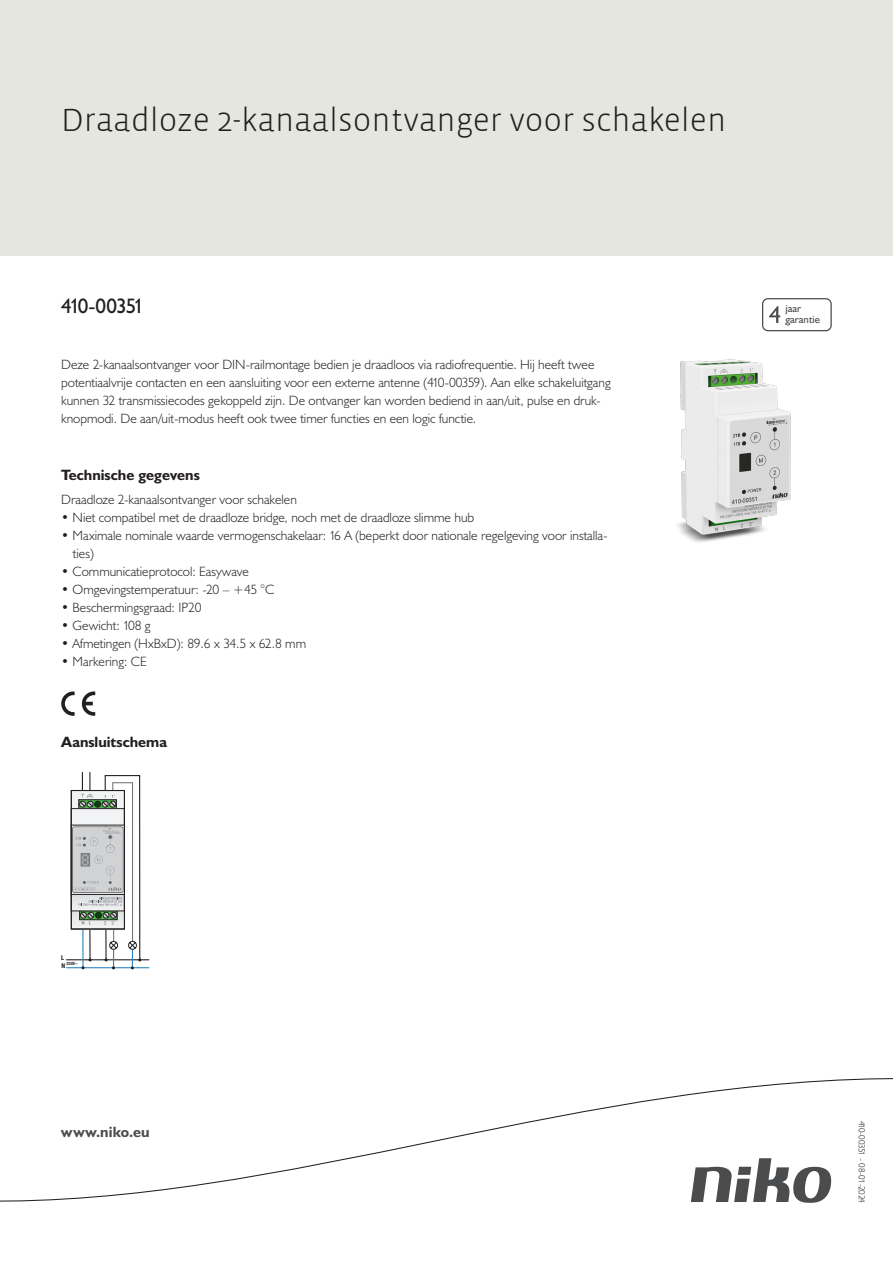
<style>
.page{position:relative;width:893px;height:1263px;background:#fff}
.page>*{position:absolute;margin:0;border:0;box-sizing:border-box;transform-origin:0 0}
.Title_datasheets{font:300 33px "Vista Sans";color:#231f20}
.Article_number{font:21px "Humanist 521 BT";letter-spacing:-.08em;color:#231f20}
.Titles_parts{font:700 15px "Humanist 521 BT";color:#231f20}
.titel_afbeelding{font:700 15px "Humanist 521 BT";letter-spacing:.005em;color:#4b4c4d}
.Platte_tekst_CAB{font:300 13.5px/18px "Humanist 521 BT";color:#231f20}
.USP_Bullets{font:300 13.5px/18px "Humanist 521 BT";color:#231f20}
.t1{font:10.8px/10.8px "Humanist 521 BT";color:#4b4c4d}
.Revision{font:300 9px "Humanist 521 BT";letter-spacing:-.07em;color:#231f20}
.t2{font:700 condensed 6.6px/7.9px "Helvetica Neue LT Pro";color:#231f20}
.t3{font:700 condensed 4.35px "Helvetica Neue LT Pro";color:#231f20}
</style>
<div class="page">
<div style="left:0;top:0;width:893px;height:255px;background:#e6e6e0"></div>
<svg style="left:82px;top:691px;width:13px;height:25px"></svg>
<svg style="left:61px;top:691px;width:14px;height:25px"></svg>
<hr style="left:66px;top:967px;width:83px;height:1px;background:#2783c5">
<hr style="left:66px;top:959px;width:83px;height:1px;background:#231f20">
<svg style="left:72px;top:772px;width:69px;height:197px"></svg>
<div style="left:71px;top:790px;width:54px;height:139px;border:1px solid #231f20"></div>
<svg style="left:762px;top:298px;width:70px;height:33px"></svg>
<svg style="left:0;top:1078px;width:893px;height:125px"></svg>
<img style="left:677px;top:359px;width:114px;height:183px">
<p class="Title_datasheets" style="left:61px;top:100px;width:666px">Draadloze 2-kanaalsontvanger voor schakelen</p>
<p class="Article_number" style="left:61px;top:293px;width:85px">410-00351</p>
<p class="t1" style="left:785px;top:303px;width:36px">jaar garantie</p>
<p class="Platte_tekst_CAB" style="left:61px;top:355px;width:551px">Deze 2-kanaalsontvanger voor DIN-railmontage bedien je draadloos via radiofrequentie. Hij heeft twee potentiaalvrije contacten en een aansluiting voor een externe antenne (410-00359). Aan elke schakeluitgang kunnen 32 transmissiecodes gekoppeld zijn. De ontvanger kan worden bediend in aan/uit, pulse en druk&shy;knopmodi. De aan/uit-modus heeft ook twee timer functies en een logic functie.</p>
<p class="Titles_parts" style="left:61px;top:465px;width:140px">Technische gegevens</p>
<p class="Platte_tekst_CAB" style="left:61px;top:490px;width:237px">Draadloze 2-kanaalsontvanger voor schakelen</p>
<p class="USP_Bullets" style="left:61px;top:508px;width:414px">• Niet compatibel met de draadloze bridge, noch met de draadloze slimme hub</p>
<p class="USP_Bullets" style="left:73px;top:526px;width:536px;text-indent:-12px">• Maximale nominale waarde vermogenschakelaar: 16 A (beperkt door nationale regelgeving voor installa&shy;ties)</p>
<p class="USP_Bullets" style="left:61px;top:562px;width:189px">• Communicatieprotocol: Easywave</p>
<p class="USP_Bullets" style="left:61px;top:580px;width:214px">• Omgevingstemperatuur: -20 – +45 °C</p>
<p class="USP_Bullets" style="left:61px;top:598px;width:142px">• Beschermingsgraad: IP20</p>
<p class="USP_Bullets" style="left:61px;top:616px;width:91px">• Gewicht: 108 g</p>
<p class="USP_Bullets" style="left:61px;top:634px;width:246px">• Afmetingen (HxBxD): 89.6 x 34.5 x 62.8 mm</p>
<p class="USP_Bullets" style="left:61px;top:652px;width:87px">• Markering: CE</p>
<p class="Titles_parts" style="left:61px;top:733px;width:107px">Aansluitschema</p>
<p class="t2" style="left:61px;top:954px;width:5px">L<br>N</p>
<p class="t3" style="left:66px;top:961px;width:13px">230V~</p>
<p class="titel_afbeelding" style="left:61px;top:1122px;width:90px">www.niko.eu</p>
<p class="Revision" style="left:868px;top:1121px;width:84px;rotate:90deg">410-00351 - 08-01-2024</p>
</div>
